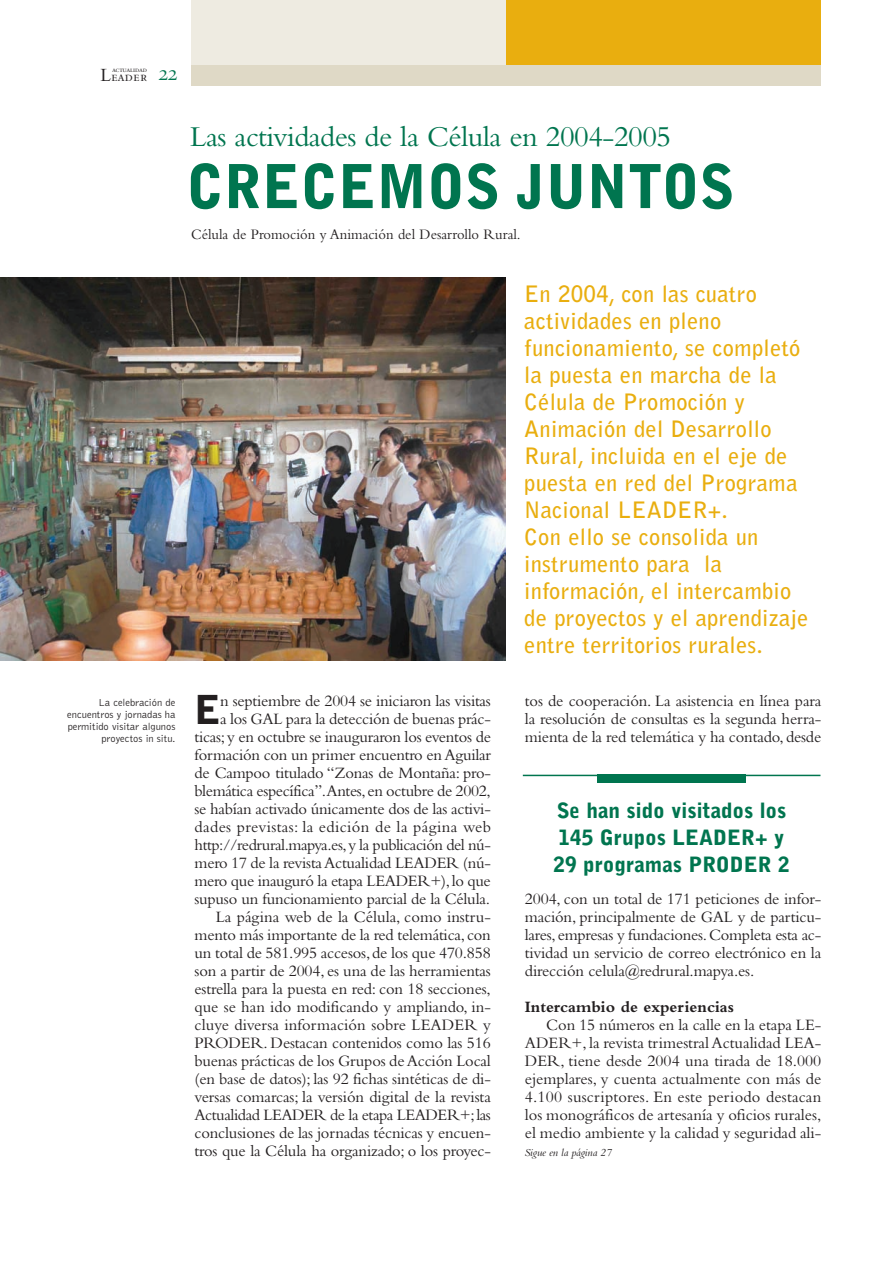
<style>
.page{position:relative;width:893px;height:1263px;background:#fff}
.page>*{position:absolute;margin:0;border:0;box-sizing:border-box;transform-origin:0 0}
.t1{font:900 60px "Bell Gothic";color:#00754f;scale:.95 1}
.t2{font:900 39.6px "Bell Gothic";color:#231f20}
.t3{font:30px "Bembo";letter-spacing:-.015em;color:#00754f}
.t4{font:700 22.5px/27px "Bell Gothic";letter-spacing:.01em;color:#e9ae0f}
.t5{font:22.5px "Bembo SC";color:#00754f}
.t6{font:900 21px/27px "Bell Gothic";color:#00754f}
.t7{font:16.5px/18px "Bembo";letter-spacing:-.01em;color:#231f20;text-align:justify}
.t8{font:16.5px "Bembo";letter-spacing:.01em;color:#231f20}
.t9{font:700 16.5px "Bembo";color:#231f20}
.t10{font:15px "Bembo";color:#231f20}
.t11{font:14.25px "Bembo SC";letter-spacing:.015em;color:#231f20}
.t12{font:italic 11.25px "Bembo";letter-spacing:-.005em;color:#231f20}
.t13{font:300 10.5px/12px "Bell Gothic";color:#231f20;text-align:right}
.t14{font:7.5px "Bembo SC";letter-spacing:-.04em;color:#231f20}
.s1{font-size:19.5px}
</style>
<div class="page">
<div style="left:191px;top:64px;width:630px;height:22px;background:#dfd9c6"></div>
<div style="left:191px;top:0;width:315px;height:64px;background:#eeebe1"></div>
<div style="left:506px;top:0;width:315px;height:64px;background:#e9ae0f"></div>
<img style="left:0;top:277px;width:506px;height:383px">
<hr style="left:523px;top:775px;width:297px;height:1px;background:#00754f">
<div style="left:598px;top:775px;width:148px;height:8px;background:#00754f"></div>
<p class="t14" style="left:112px;top:65px;width:36px">actualidad</p>
<p class="t11" style="left:101px;top:68px;width:48px"><span class="s1">L</span>eader</p>
<p class="t5" style="left:158px;top:59px;width:22px">22</p>
<p class="t3" style="left:190px;top:126px;width:483px">Las actividades de la Célula en 2004-2005</p>
<p class="t1" style="left:186px;top:161px;width:578px">CRECEMOS JUNTOS</p>
<p class="t10" style="left:191px;top:229px;width:331px">Célula de Promoción y Animación del Desarrollo Rural.</p>
<p class="t4" style="left:524px;top:282px;width:285px">En 2004, con las cuatro actividades en pleno funcionamiento, se completó la puesta en marcha de la<br>Célula de Promoción y<br>Animación del Desarrollo<br>Rural, incluida en el eje de puesta en red del Programa<br>Nacional LEADER+.<br>Con ello se consolida un instrumento para la información, el intercambio de proyectos y el aprendizaje entre territorios rurales.</p>
<p class="t13" style="left:67px;top:697px;width:110px">La celebración de encuentros y jornadas ha permitido visitar algunos proyectos in situ.</p>
<p class="t2" style="left:195px;top:693px;width:28px">E</p>
<p class="t7" style="left:195px;top:694px;width:298px;text-align:right">n septiembre de 2004 se iniciaron las visitas<br>a los GAL para la detección de buenas prác&shy;ticas;y en octubre se inauguraron los eventos de formación con un primer encuentro en Aguilar de Campoo titulado “Zonas de Montaña: pro&shy;blemática específica”.Antes,en octubre de 2002, se habían activado únicamente dos de las activi&shy;dades previstas: la edición de la página web http://redrural.mapya.es,y la publicación del nú&shy;mero 17 de la revista Actualidad LEADER (nú&shy;mero que inauguró la etapa LEADER+),lo que supuso un funcionamiento parcial de la Célula.<br>La página web de la Célula, como instru&shy;mento más importante de la red telemática,con un total de 581.995 accesos,de los que 470.858 son a partir de 2004, es una de las herramientas estrella para la puesta en red: con 18 secciones, que se han ido modificando y ampliando, in&shy;cluye diversa información sobre LEADER y PRODER. Destacan contenidos como las 516 buenas prácticas de los Grupos de Acción Local (en base de datos); las 92 fichas sintéticas de di&shy;versas comarcas; la versión digital de la revista Actualidad LEADER de la etapa LEADER+;las conclusiones de las jornadas técnicas y encuen&shy;tros que la Célula ha organizado; o los proyec-</p>
<p class="t7" style="left:525px;top:694px;width:298px">tos de cooperación. La asistencia en línea para la resolución de consultas es la segunda herra&shy;mienta de la red telemática y ha contado,desde</p>
<p class="t6" style="left:553px;top:798px;width:238px">Se han sido visitados los<br>145 Grupos LEADER+ y<br>29 programas PRODER 2</p>
<p class="t7" style="left:525px;top:892px;width:298px">2004, con un total de 171 peticiones de infor&shy;mación, principalmente de GAL y de particu&shy;lares,empresas y fundaciones.Completa esta ac&shy;tividad un servicio de correo electrónico en la dirección celula@redrural.mapya.es.</p>
<p class="t9" style="left:525px;top:1001px;width:211px">Intercambio de experiencias</p>
<p class="t7" style="left:546px;top:1018px;width:277px">Con 15 números en la calle en la etapa LE-</p>
<p class="t7" style="left:525px;top:1036px;width:298px">ADER+,la revista trimestral Actualidad LEA-</p>
<p class="t7" style="left:525px;top:1054px;width:298px">DER, tiene desde 2004 una tirada de 18.000</p>
<p class="t7" style="left:525px;top:1072px;width:298px">ejemplares, y cuenta actualmente con más de</p>
<p class="t8" style="left:525px;top:1091px;width:298px">4.100 suscriptores. En este periodo destacan</p>
<p class="t7" style="left:525px;top:1108px;width:298px">los monográficos de artesanía y oficios rurales,</p>
<p class="t7" style="left:525px;top:1126px;width:298px">el medio ambiente y la calidad y seguridad ali-</p>
<p class="t12" style="left:524px;top:1148px;width:89px">Sigue en la página 27</p>
</div>
